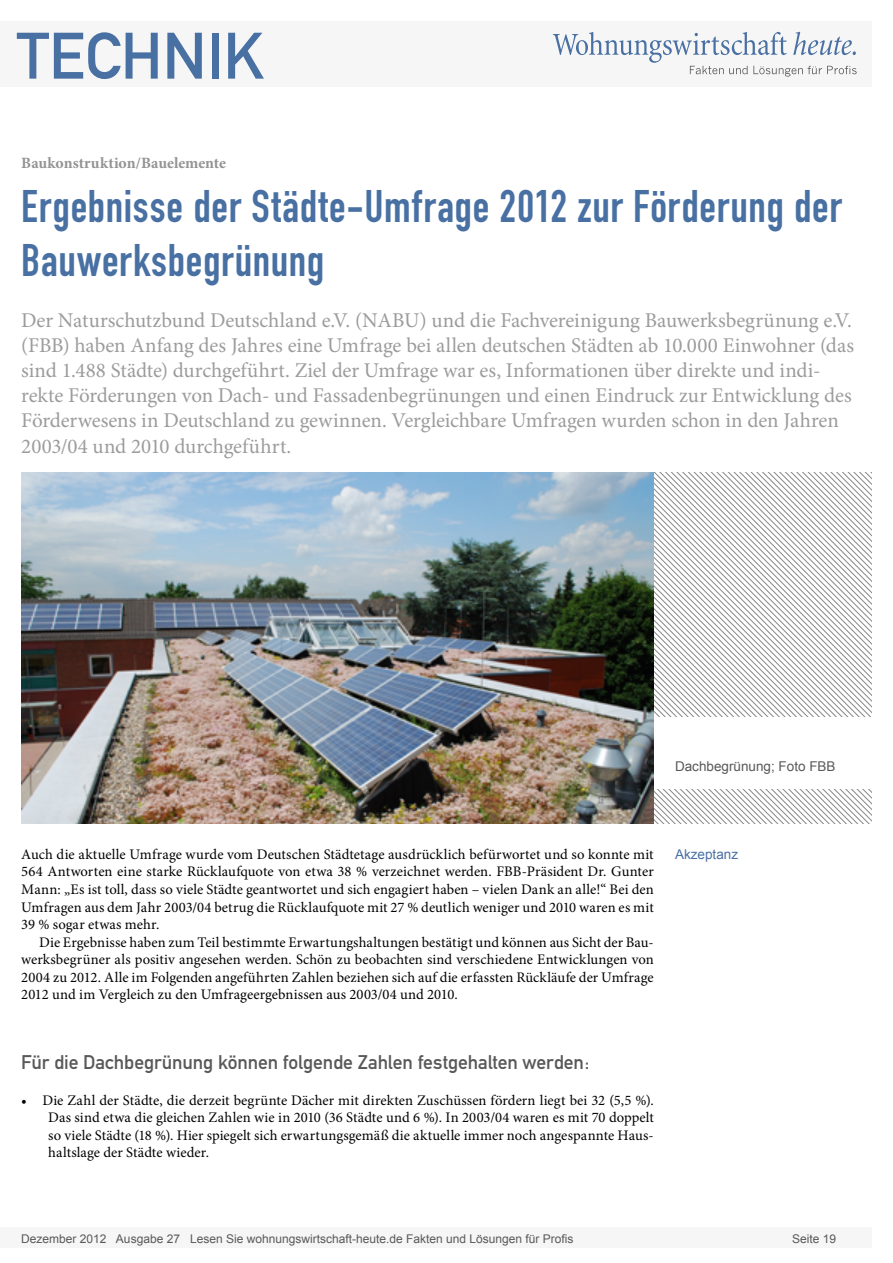
<style>
.page{position:relative;width:893px;height:1263px;background:#fff}
.page>*{position:absolute;margin:0;border:0;box-sizing:border-box;transform-origin:0 0}
.t1{font:64.5px "DIN Mittelschrift";color:#4970a3}
.Überschrift_Groß{font:45px/54px "DIN Engschrift";letter-spacing:.015em;color:#4970a3}
.Anlesetext{font:21px/25.2px "Minion Pro";letter-spacing:-.005em;color:#9c9c9c}
.Überschrift_Grau{font:19.5px "DIN Mittelschrift";letter-spacing:-.005em;color:#595959}
.Kategorie{font:700 15.75px "Minion Pro";color:#939393}
.Fliesstext{font:14.7px/17.5px "Minion Pro";letter-spacing:.005em;color:#000;text-align:justify}
.Fließtext_erste_Zeil{font:14.7px/17.5px "Minion Pro";letter-spacing:.005em;color:#000;text-align:justify}
.Bildunterschrift{font:13.5px "Arial";color:#595959}
.Info{font:13.5px "Arial";color:#4970a3}
.t2{font:12px "Arial";color:#595959}
</style>
<div class="page">
<div style="left:0;top:1227px;width:872px;height:20px;background:#f6f6f6"></div>
<div style="left:0;top:21px;width:872px;height:66px;background:#f6f6f6"></div>
<svg style="left:553px;top:32px;width:304px;height:45px"></svg>
<svg style="left:654px;top:472px;width:218px;height:95px"></svg>
<svg style="left:654px;top:567px;width:218px;height:257px"></svg>
<div style="left:654px;top:717px;width:237px;height:72px;background:#fff"></div>
<img style="left:21px;top:473px;width:633px;height:351px">
<h1 class="t1" style="left:17px;top:18px;width:249px">TECHNIK</h1>
<p class="Kategorie" style="left:21px;top:152px;width:206px">Baukonstruktion/Bauelemente</p>
<p class="Überschrift_Groß" style="left:21px;top:180px;width:822px">Ergebnisse der Städte-Umfrage 2012 zur Förderung der<br>Bauwerksbegrünung</p>
<p class="Anlesetext" style="left:21px;top:307px;width:834px">Der Naturschutzbund Deutschland e.V. (NABU) und die Fachvereinigung Bauwerksbegrünung e.V. (FBB) haben Anfang des Jahres eine Umfrage bei allen deutschen Städten ab 10.000 Einwohner (das sind 1.488 Städte) durchgeführt. Ziel der Umfrage war es, Informationen über direkte und indi&shy;rekte Förderungen von Dach- und Fassadenbegrünungen und einen Eindruck zur Entwicklung des Förderwesens in Deutschland zu gewinnen. Vergleichbare Umfragen wurden schon in den Jahren 2003/04 und 2010 durchgeführt.</p>
<p class="Bildunterschrift" style="left:675px;top:757px;width:162px">Dachbegrünung; Foto FBB</p>
<p class="Fließtext_erste_Zeil" style="left:21px;top:845px;width:634px">Auch die aktuelle Umfrage wurde vom Deutschen Städtetage ausdrücklich befürwortet und so konnte mit</p>
<p class="Info" style="left:675px;top:845px;width:65px">Akzeptanz</p>
<p class="Fließtext_erste_Zeil" style="left:21px;top:863px;width:634px">564 Antworten eine starke Rücklaufquote von etwa 38 % verzeichnet werden. FBB-Präsident Dr. Gunter Mann: „Es ist toll, dass so viele Städte geantwortet und sich engagiert haben – vielen Dank an alle!“ Bei den Umfragen aus dem Jahr 2003/04 betrug die Rücklaufquote mit 27 % deutlich weniger und 2010 waren es mit 39 % sogar etwas mehr.</p>
<p class="Fliesstext" style="left:21px;top:933px;width:634px;text-indent:18px">Die Ergebnisse haben zum Teil bestimmte Erwartungshaltungen bestätigt und können aus Sicht der Bau&shy;werksbegrüner als positiv angesehen werden. Schön zu beobachten sind verschiedene Entwicklungen von 2004 zu 2012. Alle im Folgenden angeführten Zahlen beziehen sich auf die erfassten Rückläufe der Umfrage 2012 und im Vergleich zu den Umfrageergebnissen aus 2003/04 und 2010.</p>
<p class="Überschrift_Grau" style="left:21px;top:1051px;width:570px">Für die Dachbegrünung können folgende Zahlen festgehalten werden:</p>
<p class="Fliesstext" style="left:48px;top:1091px;width:607px;text-indent:-27px">• Die Zahl der Städte, die derzeit begrünte Dächer mit direkten Zuschüssen fördern liegt bei 32 (5,5 %).<br>Das sind etwa die gleichen Zahlen wie in 2010 (36 Städte und 6 %). In 2003/04 waren es mit 70 doppelt so viele Städte (18 %). Hier spiegelt sich erwartungsgemäß die aktuelle immer noch angespannte Haus&shy;haltslage der Städte wieder.</p>
<p class="t2" style="left:21px;top:1230px;width:554px">Dezember 2012 Ausgabe 27 Lesen Sie wohnungswirtschaft-heute.de Fakten und Lösungen für Profis</p>
<p class="t2" style="left:792px;top:1231px;width:46px">Seite 19</p>
</div>
